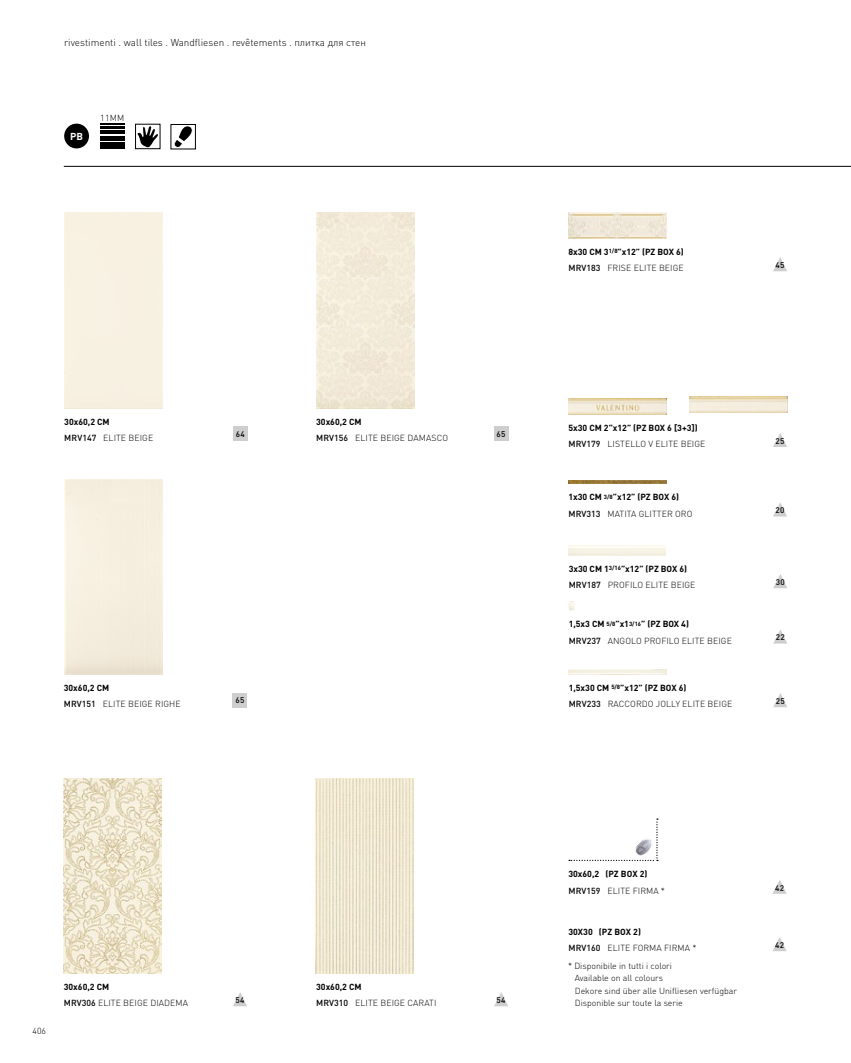
<style>
.page{position:relative;width:851px;height:1063px;background:#fff}
.page>*{position:absolute;margin:0;border:0;box-sizing:border-box;transform-origin:0 0}
.t1{font:300 10px "DIN Pro";color:#000}
.t2{font:700 10px "DIN Pro";color:#fff}
.t3{font:300 8.75px/16.2px "DIN Pro";letter-spacing:.01em;color:#000}
.t4{font:700 8.75px/16.2px "DIN Pro";color:#000}
.t5{font:500 8.12px "DIN Pro";letter-spacing:.04em;color:#000}
.s1{font-weight:700}
.s2{font-weight:500}
.s3{font-weight:300}
</style>
<div class="page">
<svg style="left:568px;top:601px;width:6px;height:9px"></svg>
<img style="left:64px;top:778px;width:97px;height:196px">
<img style="left:316px;top:778px;width:97px;height:196px">
<img style="left:568px;top:398px;width:98px;height:16px">
<img style="left:568px;top:213px;width:98px;height:26px">
<svg style="left:569px;top:819px;width:89px;height:42px"></svg>
<img style="left:633px;top:836px;width:22px;height:22px">
<svg style="left:773px;top:503px;width:14px;height:14px"></svg>
<img style="left:568px;top:481px;width:98px;height:3px">
<div style="left:233px;top:427px;width:14px;height:14px;background:#cecece"></div>
<div style="left:233px;top:693px;width:14px;height:14px;background:#cecece"></div>
<svg style="left:233px;top:992px;width:14px;height:14px"></svg>
<div style="left:494px;top:427px;width:14px;height:14px;background:#cecece"></div>
<svg style="left:494px;top:992px;width:14px;height:14px"></svg>
<svg style="left:773px;top:257px;width:14px;height:14px"></svg>
<svg style="left:773px;top:574px;width:14px;height:14px"></svg>
<svg style="left:773px;top:433px;width:14px;height:14px"></svg>
<svg style="left:773px;top:630px;width:14px;height:14px"></svg>
<svg style="left:773px;top:693px;width:14px;height:14px"></svg>
<svg style="left:772px;top:880px;width:14px;height:14px"></svg>
<svg style="left:773px;top:937px;width:13px;height:14px"></svg>
<div style="left:100px;top:142px;width:25px;height:6px;background:#000"></div>
<div style="left:100px;top:136px;width:25px;height:5px;background:#000"></div>
<hr style="left:100px;top:130px;width:25px;height:4px;background:#000">
<hr style="left:100px;top:126px;width:25px;height:3px;background:#000">
<svg style="left:100px;top:124px;width:25px;height:1px"></svg>
<hr style="left:64px;top:166px;width:786px;height:1px;background:#000">
<div style="left:64px;top:124px;width:25px;height:24px;background:#000;border-radius:50%"></div>
<div style="left:135px;top:124px;width:25px;height:25px;border:1px solid #000"></div>
<svg style="left:137px;top:126px;width:21px;height:21px"></svg>
<svg style="left:173px;top:124px;width:23px;height:25px"></svg>
<p class="t1" style="left:64px;top:36px;width:303px">rivestimenti . wall tiles . Wandfliesen . revêtements . плитка для стен</p>
<p class="t2" style="left:70px;top:129px;width:14px">PB</p>
<p class="t3" style="left:100px;top:109px;width:26px">11MM</p>
<p class="t3" style="left:64px;top:413px;width:91px"><span class="s1">30x60,2 CM<br></span><span class="s2">MRV147</span> ELITE BEIGE</p>
<p class="t3" style="left:316px;top:413px;width:133px"><span class="s1">30x60,2 CM<br></span><span class="s2">MRV156</span> ELITE BEIGE DAMASCO</p>
<p class="t5" style="left:236px;top:428px;width:10px">64</p>
<p class="t5" style="left:496px;top:428px;width:10px">65</p>
<p class="t3" style="left:64px;top:679px;width:118px"><span class="s1">30x60,2 CM<br></span><span class="s2">MRV151</span> ELITE BEIGE RIGHE</p>
<p class="t5" style="left:235px;top:695px;width:10px">65</p>
<p class="t4" style="left:568px;top:243px;width:117px">8x30 CM 3<sup>1/8</sup>”x12” (PZ BOX 6)<br><span class="s2">MRV183</span> <span class="s3">FRISE ELITE BEIGE</span></p>
<p class="t5" style="left:775px;top:260px;width:10px">45</p>
<p class="t4" style="left:568px;top:419px;width:138px">5x30 CM 2”x12” (PZ BOX 6 [3+3])<br><span class="s2">MRV179</span> <span class="s3">LISTELLO V ELITE BEIGE</span></p>
<p class="t4" style="left:568px;top:489px;width:125px">1x30 CM <sup>3/8</sup>”x12” (PZ BOX 6)<br><span class="s2">MRV313</span> <span class="s3">MATITA GLITTER ORO</span></p>
<p class="t4" style="left:568px;top:560px;width:128px">3x30 CM 1<sup>3/16</sup>”x12” (PZ BOX 6)<br><span class="s2">MRV187</span> <span class="s3">PROFILO ELITE BEIGE</span></p>
<p class="t3" style="left:568px;top:616px;width:165px"><span class="s1">1,5x3 CM</span> <sup>5/8</sup><span class="s1">”x1</span><sup>3/16</sup><span class="s1">” (PZ BOX 4)<br></span><span class="s2">MRV237</span> ANGOLO PROFILO ELITE BEIGE</p>
<p class="t3" style="left:568px;top:679px;width:165px"><span class="s1">1,5x30 CM</span> <sup>5/8</sup><span class="s1">”x12” (PZ BOX 6)<br></span><span class="s2">MRV233</span> RACCORDO JOLLY ELITE BEIGE</p>
<p class="t5" style="left:775px;top:435px;width:10px">25</p>
<p class="t5" style="left:775px;top:505px;width:10px">20</p>
<p class="t5" style="left:775px;top:576px;width:10px">30</p>
<p class="t5" style="left:775px;top:632px;width:10px">22</p>
<p class="t5" style="left:775px;top:695px;width:10px">25</p>
<p class="t3" style="left:33px;top:1023px;width:15px">406</p>
<p class="t3" style="left:64px;top:978px;width:126px"><span class="s1">30x60,2 CM<br></span><span class="s2">MRV306</span> ELITE BEIGE DIADEMA</p>
<p class="t5" style="left:235px;top:995px;width:10px">54</p>
<p class="t3" style="left:316px;top:978px;width:122px"><span class="s1">30x60,2 CM<br></span><span class="s2">MRV310</span> ELITE BEIGE CARATI</p>
<p class="t5" style="left:496px;top:995px;width:10px">54</p>
<p class="t4" style="left:568px;top:866px;width:98px">30x60,2 (PZ BOX 2)<br><span class="s2">MRV159</span> <span class="s3">ELITE FIRMA *</span></p>
<p class="t3" style="left:568px;top:923px;width:129px"><span class="s1">30X30 (PZ BOX 2)<br></span><span class="s2">MRV160</span> ELITE FORMA FIRMA *</p>
<p class="t3" style="left:574px;top:959px;width:164px;line-height:12.5px;text-indent:-7px">* Disponibile in tutti i colori<br>Available on all colours<br>Dekore sind über alle Unifliesen verfügbar<br>Disponible sur toute la serie</p>
<p class="t5" style="left:775px;top:882px;width:10px">42</p>
<p class="t5" style="left:775px;top:939px;width:10px">42</p>
</div>
